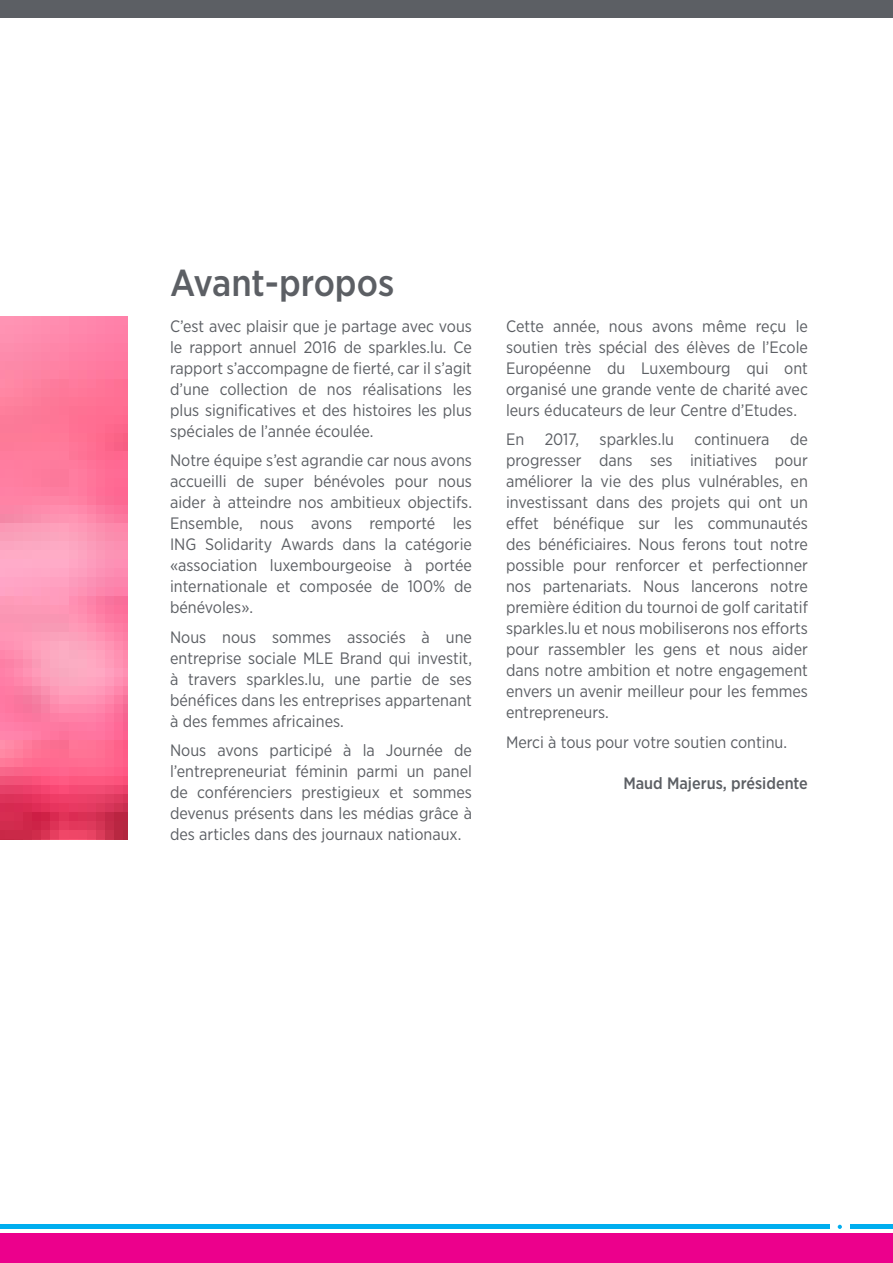
<style>
.page{position:relative;width:893px;height:1263px;background:#fff}
.page>*{position:absolute;margin:0;border:0;box-sizing:border-box;transform-origin:0 0}
.t1{font:500 37.5px "Gotham Narrow";color:#5c5f64}
.t2{font:16.5px/21px "Gotham Narrow";color:#5c5f64;text-align:justify}
.t3{font:500 16.5px "Gotham Narrow";color:#5c5f64}
</style>
<div class="page">
<div style="left:0;top:1233px;width:893px;height:30px;background:#ec008c"></div>
<hr style="left:0;top:1225px;width:829px;height:4px;background:#00aeef">
<img style="left:0;top:316px;width:128px;height:523px">
<div style="left:0;top:0;width:893px;height:17px;background:#5c5f64"></div>
<hr style="left:850px;top:1225px;width:43px;height:4px;background:#00aeef">
<svg style="left:838px;top:1225px;width:4px;height:4px"></svg>
<h1 class="t1" style="left:170px;top:259px;width:226px">Avant-propos</h1>
<p class="t2" style="left:170px;top:315px;width:303px">C’est avec plaisir que je partage avec vous le rapport annuel 2016 de sparkles.lu. Ce rapport s’accompagne de fierté, car il s’agit d’une collection de nos réalisations les plus significatives et des histoires les plus spéciales de l’année écoulée.</p>
<p class="t2" style="left:170px;top:449px;width:303px">Notre équipe s’est agrandie car nous avons accueilli de super bénévoles pour nous aider à atteindre nos ambitieux objectifs.<br>Ensemble, nous avons remporté les ING Solidarity Awards dans la catégorie «association luxembourgeoise à portée internationale et composée de 100% de bénévoles».</p>
<p class="t2" style="left:170px;top:626px;width:303px">Nous nous sommes associés à une entreprise sociale MLE Brand qui investit, à travers sparkles.lu, une partie de ses bénéfices dans les entreprises appartenant à des femmes africaines.</p>
<p class="t2" style="left:170px;top:739px;width:303px">Nous avons participé à la Journée de l’entrepreneuriat féminin parmi un panel de conférenciers prestigieux et sommes devenus présents dans les médias grâce à des articles dans des journaux nationaux.</p>
<p class="t2" style="left:506px;top:315px;width:303px">Cette année, nous avons même reçu le soutien très spécial des élèves de l’Ecole Européenne du Luxembourg qui ont organisé une grande vente de charité avec leurs éducateurs de leur Centre d’Etudes.</p>
<p class="t2" style="left:506px;top:428px;width:303px">En 2017, sparkles.lu continuera de progresser dans ses initiatives pour améliorer la vie des plus vulnérables, en investissant dans des projets qui ont un effet bénéfique sur les communautés des bénéficiaires. Nous ferons tout notre possible pour renforcer et perfectionner nos partenariats. Nous lancerons notre première édition du tournoi de golf caritatif sparkles.lu et nous mobiliserons nos efforts pour rassembler les gens et nous aider dans notre ambition et notre engagement envers un avenir meilleur pour les femmes entrepreneurs.</p>
<p class="t2" style="left:506px;top:731px;width:283px">Merci à tous pour votre soutien continu.</p>
<p class="t3" style="left:623px;top:773px;width:186px">Maud Majerus, présidente</p>
</div>
